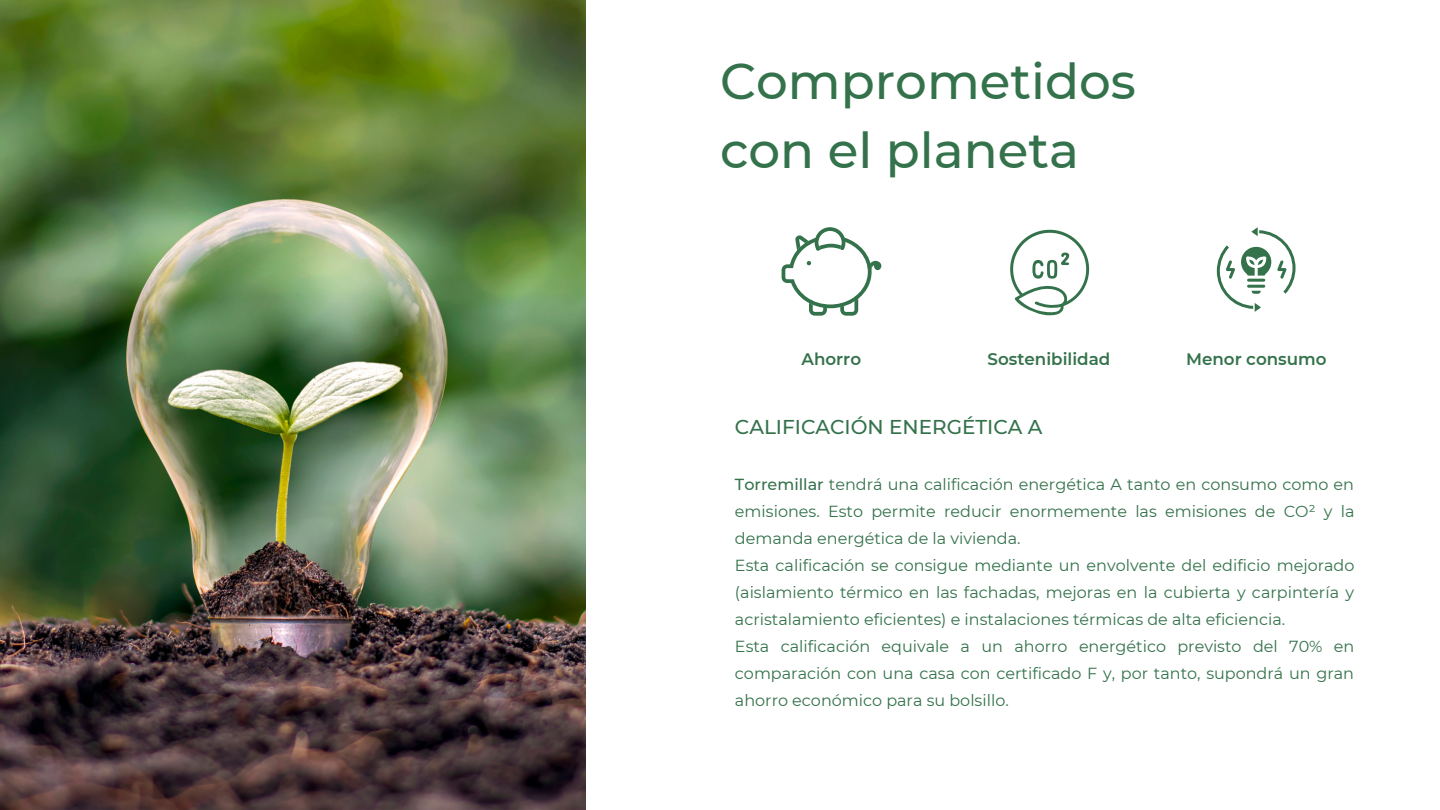
<style>
.page{position:relative;width:1440px;height:810px;background:#fff}
.page>*{position:absolute;margin:0;border:0;box-sizing:border-box;transform-origin:0 0}
.t1{font:500 50px/69.8px "Montserrat";color:#34724b}
.t2{font:500 20px "Montserrat";color:#34724b}
.t3{font:600 16.7px "Montserrat";color:#34724b}
.t4{font:16px/27px "Montserrat";color:#34724b}
.s1{font-weight:500}
</style>
<div class="page">
<svg style="left:1217px;top:227px;width:79px;height:85px"></svg>
<svg style="left:1010px;top:230px;width:79px;height:86px"></svg>
<svg style="left:782px;top:227px;width:99px;height:89px"></svg>
<img style="left:0;top:0;width:586px;height:810px">
<h1 class="t1" style="left:720px;top:46px;width:418px">Comprometidos con el planeta</h1>
<p class="t3" style="left:802px;top:349px;width:61px">Ahorro</p>
<p class="t3" style="left:988px;top:349px;width:124px">Sostenibilidad</p>
<p class="t3" style="left:1186px;top:349px;width:142px">Menor consumo</p>
<p class="t2" style="left:735px;top:414px;width:309px">CALIFICACIÓN ENERGÉTICA A</p>
<p class="t4" style="left:735px;top:471px;width:621px"><span class="s1">Torremillar</span> tendrá una calificación energética A tanto en consumo como en emisiones. Esto permite reducir enormemente las emisiones de CO² y la demanda energética de la vivienda.<br>Esta calificación se consigue mediante un envolvente del edificio mejorado (aislamiento térmico en las fachadas, mejoras en la cubierta y carpintería y acristalamiento eficientes) e instalaciones térmicas de alta eficiencia.<br>Esta calificación equivale a un ahorro energético previsto del 70% en comparación con una casa con certificado F y, por tanto, supondrá un gran ahorro económico para su bolsillo.</p>
</div>
